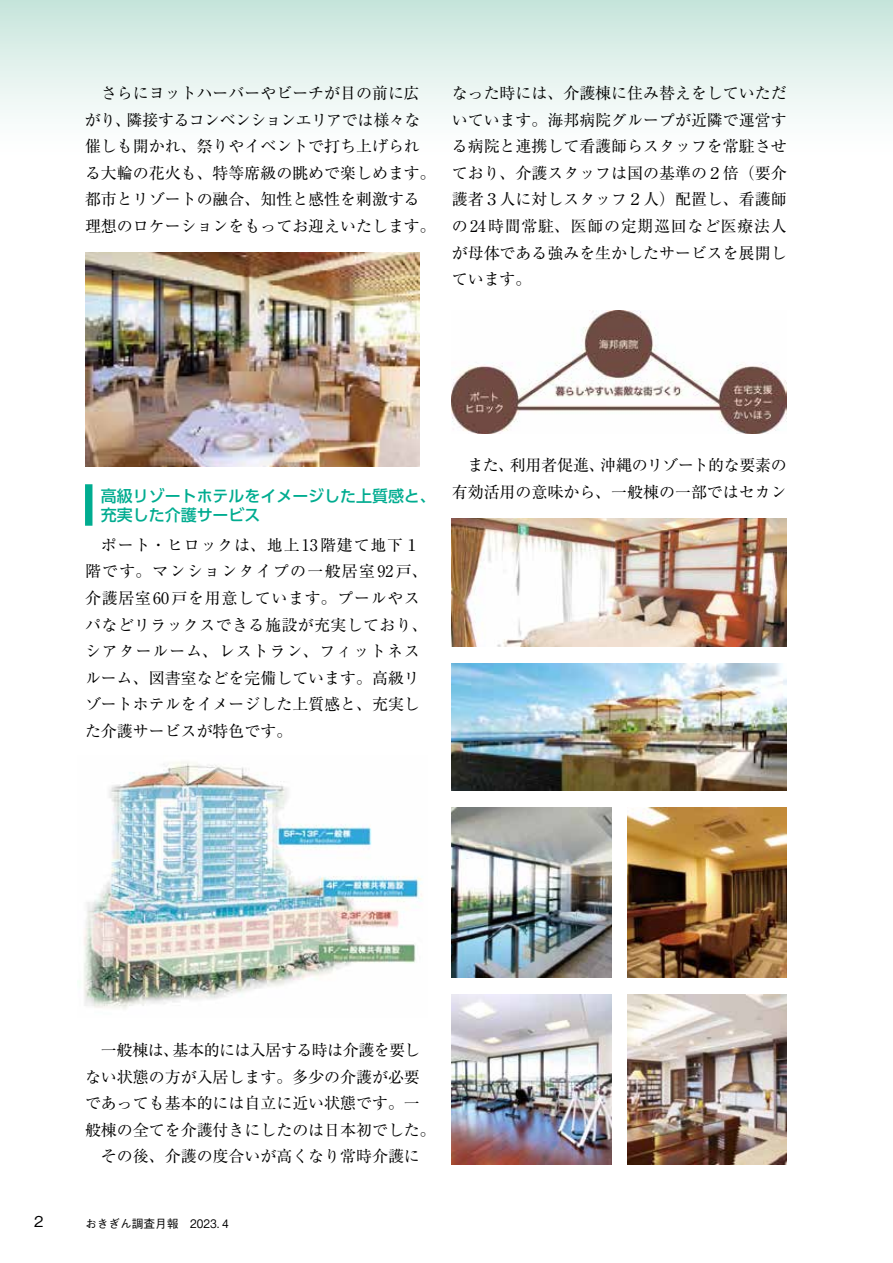
<style>
.page{position:relative;width:893px;height:1263px;background:#fff}
.page>*{position:absolute;margin:0;border:0;box-sizing:border-box;transform-origin:0 0}
.t1{font:15.9px/26.5px "Ryumin Pr 6 N";color:#000}
.t2{font:15.9px/26.5px "Ryumin Pr 6 N";letter-spacing:.025em;color:#000}
.t3{font:500 15.9px/19px "UD Shin Go Pro";color:#00ac90}
.t4{font:15.9px "Ryumin Pr 6 N";letter-spacing:-.025em;color:#000}
.t5{font:500 14.85px "Gothic BBB Pr 6 N";color:#000}
.t6{font:500 11.7px "Gothic BBB Pr 6 N";color:#000}
</style>
<div class="page">
<div style="left:0;top:0;width:893px;height:162px;background:linear-gradient(to bottom,#c8e6dc,#fff)"></div>
<div style="left:85px;top:484px;width:7px;height:42px;background:#00ac90"></div>
<img style="left:85px;top:252px;width:335px;height:215px">
<img style="left:84px;top:762px;width:338px;height:247px">
<img style="left:452px;top:310px;width:335px;height:124px">
<img style="left:452px;top:519px;width:335px;height:127px">
<img style="left:452px;top:663px;width:335px;height:128px">
<img style="left:452px;top:807px;width:159px;height:170px">
<img style="left:627px;top:994px;width:160px;height:170px">
<img style="left:627px;top:807px;width:160px;height:170px">
<img style="left:452px;top:994px;width:159px;height:170px">
<p class="t1" style="left:85px;top:79px;width:353px;text-indent:16px">さらにヨットハーバーやビーチが目の前に広がり、隣接するコンベンションエリアでは様々な催しも開かれ、祭りやイベントで打ち上げられる大輪の花火も、特等席級の眺めで楽しめます。都市とリゾートの融合、知性と感性を刺激する理想のロケーションをもってお迎えいたします。</p>
<p class="t1" style="left:452px;top:79px;width:336px;text-align:justify">なった時には、介護棟に住み替えをしていただいています。海邦病院グループが近隣で運営する病院と連携して看護師らスタッフを常駐させており、介護スタッフは国の基準の２倍（要介護者３人に対しスタッフ２人）配置し、看護師の24時間常駐、医師の定期巡回など医療法人が母体である強みを生かしたサービスを展開しています。</p>
<p class="t3" style="left:101px;top:485px;width:336px">高級リゾートホテルをイメージした上質感と、充実した介護サービス</p>
<p class="t2" style="left:85px;top:531px;width:344px;text-indent:16px">ポート・ヒロックは、地上13階建て地下１階です。マンションタイプの一般居室92戸、介護居室60戸を用意しています。プールやスパなどリラックスできる施設が充実しており、シアタールーム、レストラン、フィットネスルーム、図書室などを完備しています。高級リゾートホテルをイメージした上質感と、充実した介護サービスが特色です。</p>
<p class="t1" style="left:452px;top:451px;width:337px;text-align:right">また、利用者促進、沖縄のリゾート的な要素の有効活用の意味から、一般棟の一部ではセカン</p>
<p class="t4" style="left:101px;top:1037px;width:321px">一般棟は、基本的には入居する時は介護を要し</p>
<p class="t1" style="left:85px;top:1062px;width:336px">ない状態の方が入居します。多少の介護が必要</p>
<p class="t1" style="left:85px;top:1089px;width:336px">であっても基本的には自立に近い状態です。一</p>
<p class="t1" style="left:85px;top:1115px;width:352px">般棟の全てを介護付きにしたのは日本初でした。</p>
<p class="t1" style="left:101px;top:1142px;width:320px">その後、介護の度合いが高くなり常時介護に</p>
<p class="t5" style="left:34px;top:1210px;width:11px">2</p>
<p class="t6" style="left:85px;top:1214px;width:145px">おきぎん調査月報　2023. 4</p>
</div>
